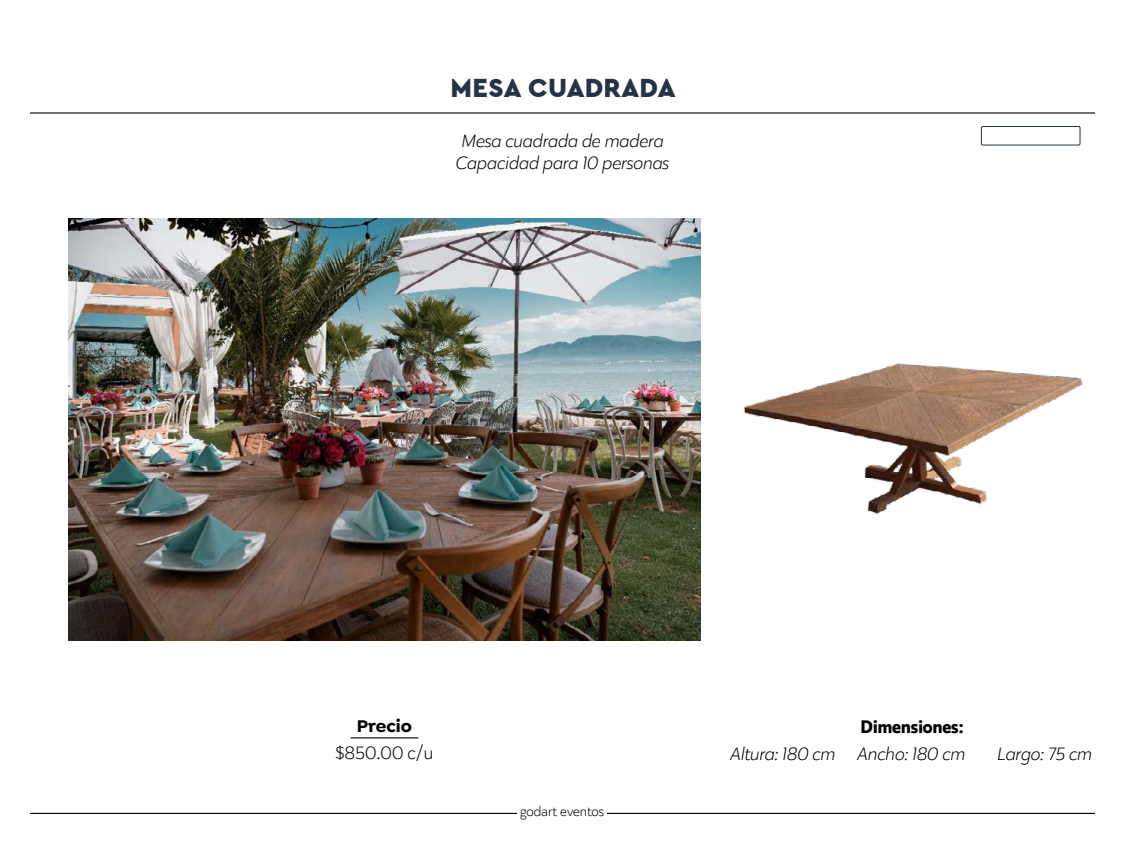
<style>
.page{position:relative;width:1125px;height:844px;background:#fff}
.page>*{position:absolute;margin:0;border:0;box-sizing:border-box;transform-origin:0 0}
.t1{font:900 27px "Cera Basic";letter-spacing:.01em;color:#243347}
.t2{font:italic 300 18px/21.6px "Karu";color:#000;text-align:center}
.t3{font:700 18px "Karu";color:#000}
.t4{font:300 18px "Karu";color:#000}
.t5{font:700 18px "Isidora";color:#000}
.t6{font:300 13.5px "Karu";color:#000}
</style>
<div class="page">
<hr style="left:30px;top:112px;width:1065px;height:2px;background:#000">
<hr style="left:30px;top:813px;width:1065px;height:1px;background:#000">
<div style="left:518px;top:803px;width:90px;height:24px;background:#fff"></div>
<img style="left:743px;top:363px;width:340px;height:151px">
<img style="left:69px;top:218px;width:631px;height:422px">
<div style="left:981px;top:126px;width:99px;height:19px;border:1px solid #243347"></div>
<hr style="left:351px;top:737px;width:67px;height:1px;background:#000">
<h1 class="t1" style="left:451px;top:72px;width:227px">MESA CUADRADA</h1>
<p class="t2" style="left:456px;top:130px;width:215px">Mesa cuadrada de madera<br>Capacidad para 10 personas</p>
<p class="t5" style="left:357px;top:714px;width:57px">Precio</p>
<p class="t3" style="left:861px;top:714px;width:105px">Dimensiones:</p>
<p class="t4" style="left:336px;top:740px;width:99px">$850.00 c/u</p>
<p class="t2" style="left:730px;top:743px;width:237px">Altura: 180 cm Ancho: 180 cm</p>
<p class="t2" style="left:997px;top:743px;width:96px">Largo: 75 cm</p>
<p class="t6" style="left:521px;top:802px;width:85px">godart eventos</p>
</div>
